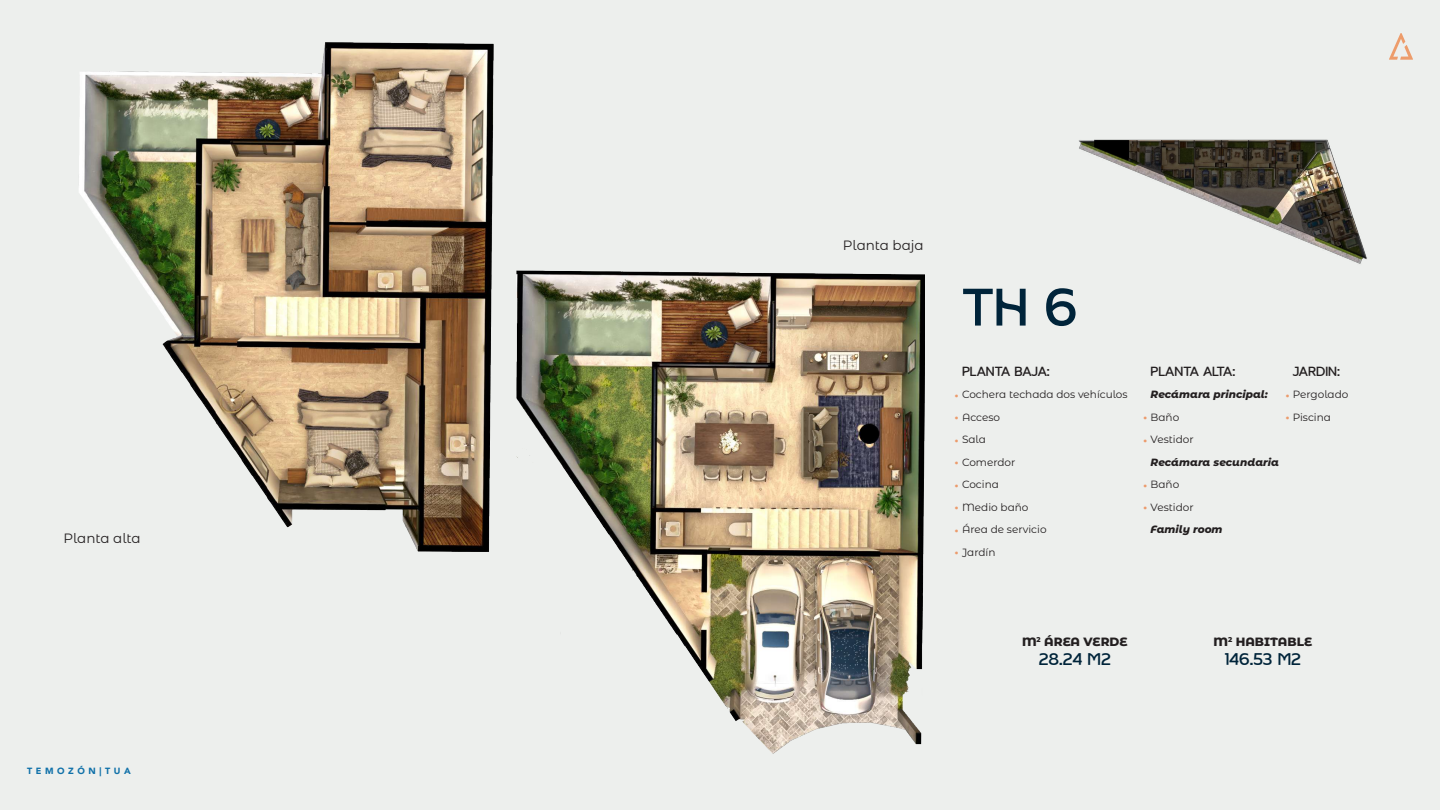
<style>
.page{position:relative;width:1440px;height:810px;background:#edefed}
.page>*{position:absolute;margin:0;border:0;box-sizing:border-box;transform-origin:0 0}
.t1{font:54px "Florensa Demo";color:#00243a}
.t2{font:17.25px "Florensa Demo";color:#00243a}
.t3{font:13.5px "Florensa Demo";color:#231f20}
.t4{font:13.5px "Montserrat Alternates";color:#231f20}
.t5{font:800 12px "Montserrat Alternates";color:#231f20}
.t6{font:10.5px/22.5px "Montserrat Alternates";color:#231f20}
.t7{font:italic 800 10.5px/22.5px "Montserrat Alternates";color:#231f20}
.t8{font:900 9px "Avenir";letter-spacing:.4em;color:#1071a9}
.s1{font-weight:900;color:#ec9b6c}
.s2{font-weight:900;font-style:normal;color:#ec9b6c}
.s3{font-weight:400;font-style:normal}
</style>
<div class="page">
<svg style="left:1389px;top:33px;width:24px;height:27px"></svg>
<img style="left:1078px;top:139px;width:289px;height:125px">
<svg style="left:1078px;top:141px;width:288px;height:118px"></svg>
<img style="left:79px;top:42px;width:415px;height:510px">
<img style="left:516px;top:270px;width:409px;height:484px">
<p class="t4" style="left:64px;top:529px;width:79px">Planta alta</p>
<p class="t8" style="left:27px;top:763px;width:105px">TEMOZÓN|TUA</p>
<p class="t4" style="left:843px;top:236px;width:82px">Planta baja</p>
<h1 class="t1" style="left:962px;top:286px;width:117px">TH 6</h1>
<p class="t3" style="left:962px;top:366px;width:89px">PLANTA BAJA:</p>
<p class="t6" style="left:955px;top:383px;width:174px"><span class="s1">·</span> Cochera techada dos vehículos <span class="s1">·</span> Acceso<br><span class="s1">·</span> Sala<br><span class="s1">·</span> Comerdor<br><span class="s1">·</span> Cocina<br><span class="s1">·</span> Medio baño<br><span class="s1">·</span> Área de servicio<br><span class="s1">·</span> Jardín</p>
<p class="t3" style="left:1151px;top:366px;width:86px">PLANTA ALTA:</p>
<p class="t7" style="left:1144px;top:383px;width:126px;text-indent:7px">Recámara principal: <span class="s2">·</span> <span class="s3">Baño<br></span><span class="s2">·</span> <span class="s3">Vestidor</span></p>
<p class="t7" style="left:1151px;top:450px;width:130px">Recámara secundaria</p>
<p class="t6" style="left:1144px;top:473px;width:37px"><span class="s1">·</span> Baño</p>
<p class="t6" style="left:1144px;top:495px;width:52px"><span class="s1">·</span> Vestidor</p>
<p class="t7" style="left:1151px;top:518px;width:74px">Family room</p>
<p class="t3" style="left:1293px;top:366px;width:49px">JARDIN:</p>
<p class="t6" style="left:1286px;top:383px;width:64px"><span class="s1">·</span> Pergolado <span class="s1">·</span> Piscina</p>
<p class="t5" style="left:1022px;top:633px;width:107px">M<sup>2</sup> ÁREA VERDE</p>
<p class="t5" style="left:1213px;top:633px;width:100px">M<sup>2</sup> HABITABLE</p>
<h2 class="t2" style="left:1039px;top:652px;width:74px">28.24 M2</h2>
<h2 class="t2" style="left:1225px;top:652px;width:78px">146.53 M2</h2>
</div>
